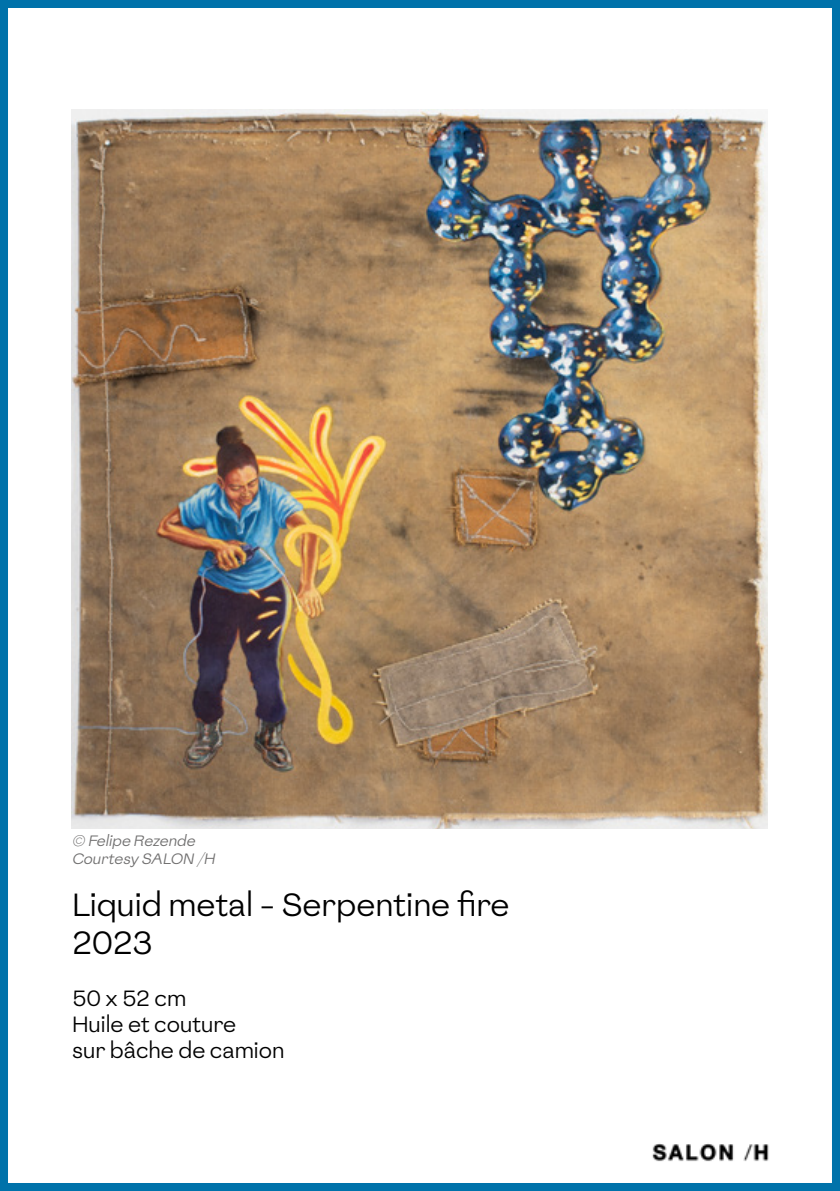
<style>
.page{position:relative;width:840px;height:1191px;background:#fff}
.page>*{position:absolute;margin:0;border:0;box-sizing:border-box;transform-origin:0 0}
.t1{font:32px/38.4px "Absans";color:#000}
.t2{font:22px/26px "Absans";color:#000}
.t3{font:italic 15px/18px "Absans";color:#706f6f}
</style>
<div class="page">
<div style="left:0;top:0;width:839px;height:1191px;border:8px solid #0072aa"></div>
<img style="left:72px;top:110px;width:695px;height:718px">
<img style="left:617px;top:1143px;width:187px;height:48px">
<p class="t3" style="left:72px;top:832px;width:148px">© Felipe Rezende<br>Courtesy SALON /H</p>
<h1 class="t1" style="left:72px;top:885px;width:439px">Liquid metal - Serpentine fire<br>2023</h1>
<p class="t2" style="left:72px;top:985px;width:214px">50 x 52 cm<br>Huile et couture<br>sur bâche de camion</p>
</div>
